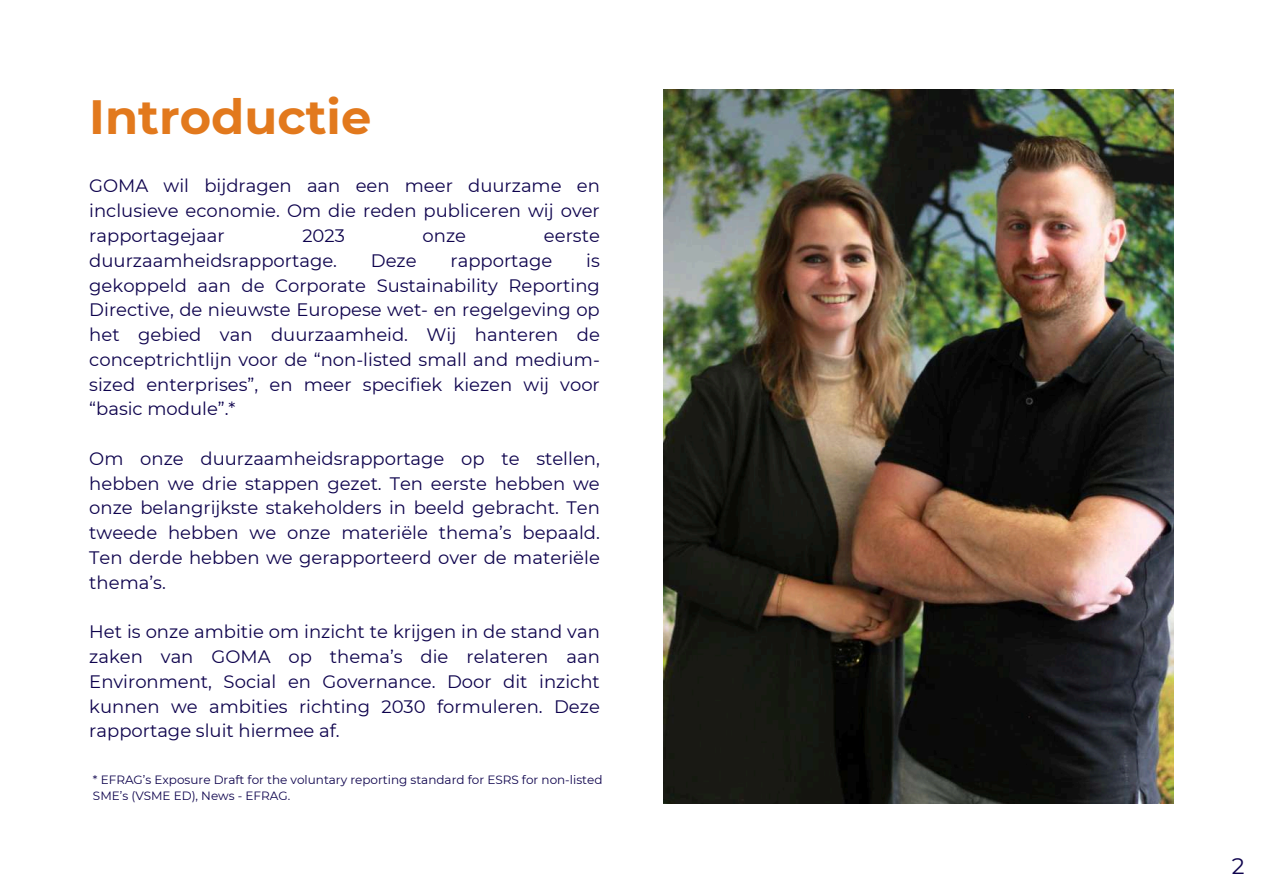
<style>
.page{position:relative;width:1263px;height:894px;background:#fff}
.page>*{position:absolute;margin:0;border:0;box-sizing:border-box;transform-origin:0 0}
.t1{font:700 48px "Montserrat";color:#e2791d}
.t2{font:22.5px "Montserrat";color:#0e034d}
.t3{font:18px/24.8px "Montserrat";color:#0e034d;text-align:justify}
.t4{font:12px/16px "Montserrat";color:#0e034d}
</style>
<div class="page">
<img style="left:663px;top:89px;width:511px;height:714px">
<h1 class="t1" style="left:89px;top:88px;width:284px">Introductie</h1>
<p class="t3" style="left:89px;top:173px;width:512px">GOMA wil bijdragen aan een meer duurzame en inclusieve economie. Om die reden publiceren wij over rapportagejaar</p>
<p class="t3" style="left:302px;top:223px;width:44px">2023</p>
<p class="t3" style="left:423px;top:223px;width:45px">onze</p>
<p class="t3" style="left:544px;top:223px;width:57px">eerste</p>
<p class="t3" style="left:89px;top:248px;width:249px">duurzaamheidsrapportage.</p>
<p class="t3" style="left:371px;top:248px;width:47px">Deze</p>
<p class="t3" style="left:450px;top:248px;width:103px">rapportage</p>
<p class="t3" style="left:89px;top:248px;width:512px;text-indent:497px">is gekoppeld aan de Corporate Sustainability Reporting Directive, de nieuwste Europese wet- en regelgeving op het gebied van duurzaamheid. Wij hanteren de conceptrichtlijn voor de “non-listed small and medium&shy;sized enterprises”, en meer specifiek kiezen wij voor “basic module”.*</p>
<p class="t3" style="left:89px;top:446px;width:512px">Om onze duurzaamheidsrapportage op te stellen, hebben we drie stappen gezet. Ten eerste hebben we onze belangrijkste stakeholders in beeld gebracht. Ten tweede hebben we onze materiële thema’s bepaald.<br>Ten derde hebben we gerapporteerd over de materiële thema’s.</p>
<p class="t3" style="left:89px;top:619px;width:512px">Het is onze ambitie om inzicht te krijgen in de stand van zaken van GOMA op thema’s die relateren aan Environment, Social en Governance. Door dit inzicht kunnen we ambities richting 2030 formuleren. Deze rapportage sluit hiermee af.</p>
<p class="t4" style="left:93px;top:771px;width:511px">* EFRAG’s Exposure Draft for the voluntary reporting standard for ESRS for non-listed<br>SME’s (VSME ED), News - EFRAG.</p>
<p class="t2" style="left:1232px;top:851px;width:14px">2</p>
</div>
